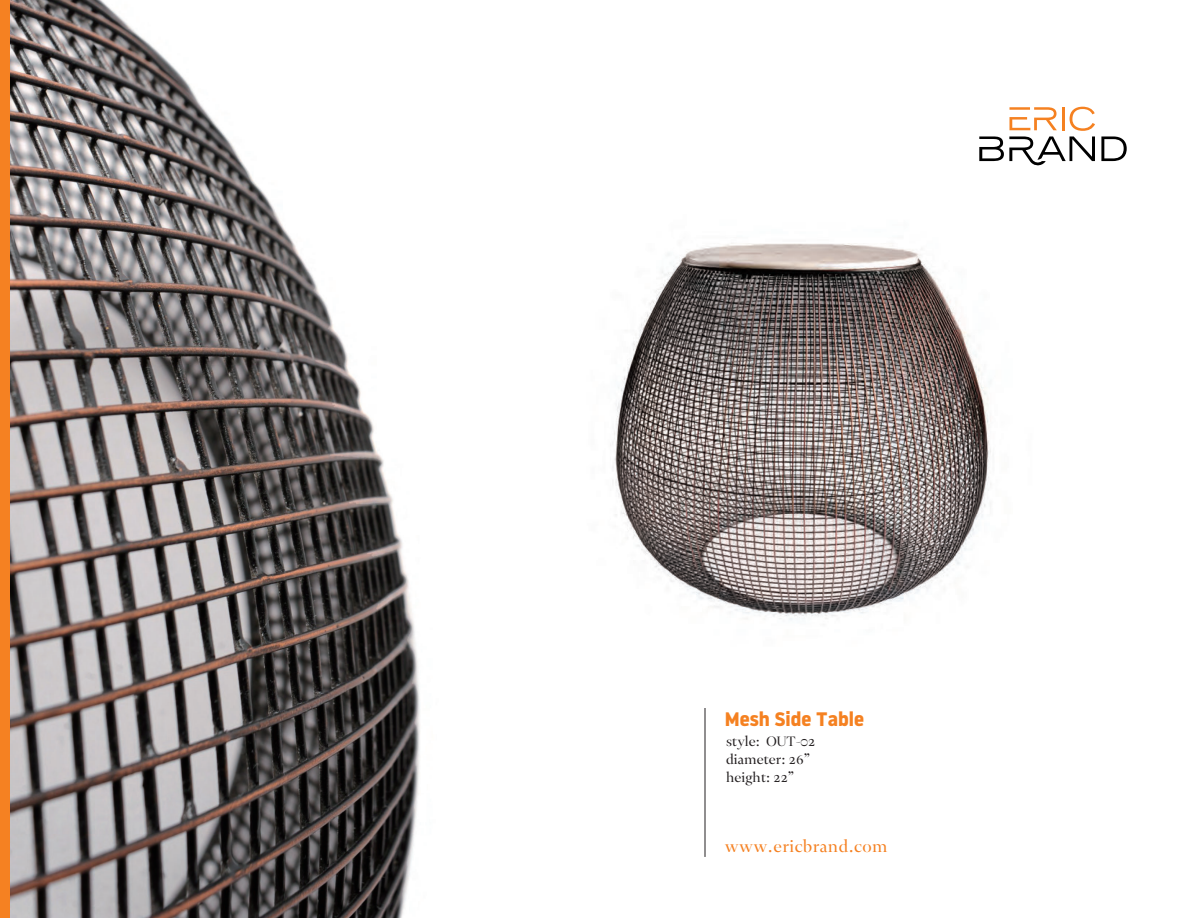
<style>
.page{position:relative;width:1188px;height:918px;background:#fff}
.page>*{position:absolute;margin:0;border:0;box-sizing:border-box;transform-origin:0 0}
.t1{font:700 19.5px "Noway";color:#f58121}
.t2{font:16.5px "Novela Display";letter-spacing:.025em;color:#f58122}
.t3{font:13.5px/18px "Novela Display";color:#231f20}
</style>
<div class="page">
<img style="left:9px;top:0;width:411px;height:918px">
<img style="left:352px;top:145px;width:761px;height:529px">
<svg style="left:979px;top:107px;width:116px;height:60px"></svg>
<svg style="left:1101px;top:136px;width:26px;height:25px"></svg>
<hr style="left:705px;top:708px;width:1px;height:149px;background:#231f20">
<div style="left:0;top:0;width:9px;height:918px;background:#f58122"></div>
<h1 class="t1" style="left:725px;top:708px;width:141px">Mesh Side Table</h1>
<p class="t3" style="left:726px;top:733px;width:91px">style: OUT-02 diameter: 26” height: 22”</p>
<p class="t2" style="left:725px;top:839px;width:164px">www.ericbrand.com</p>
</div>
